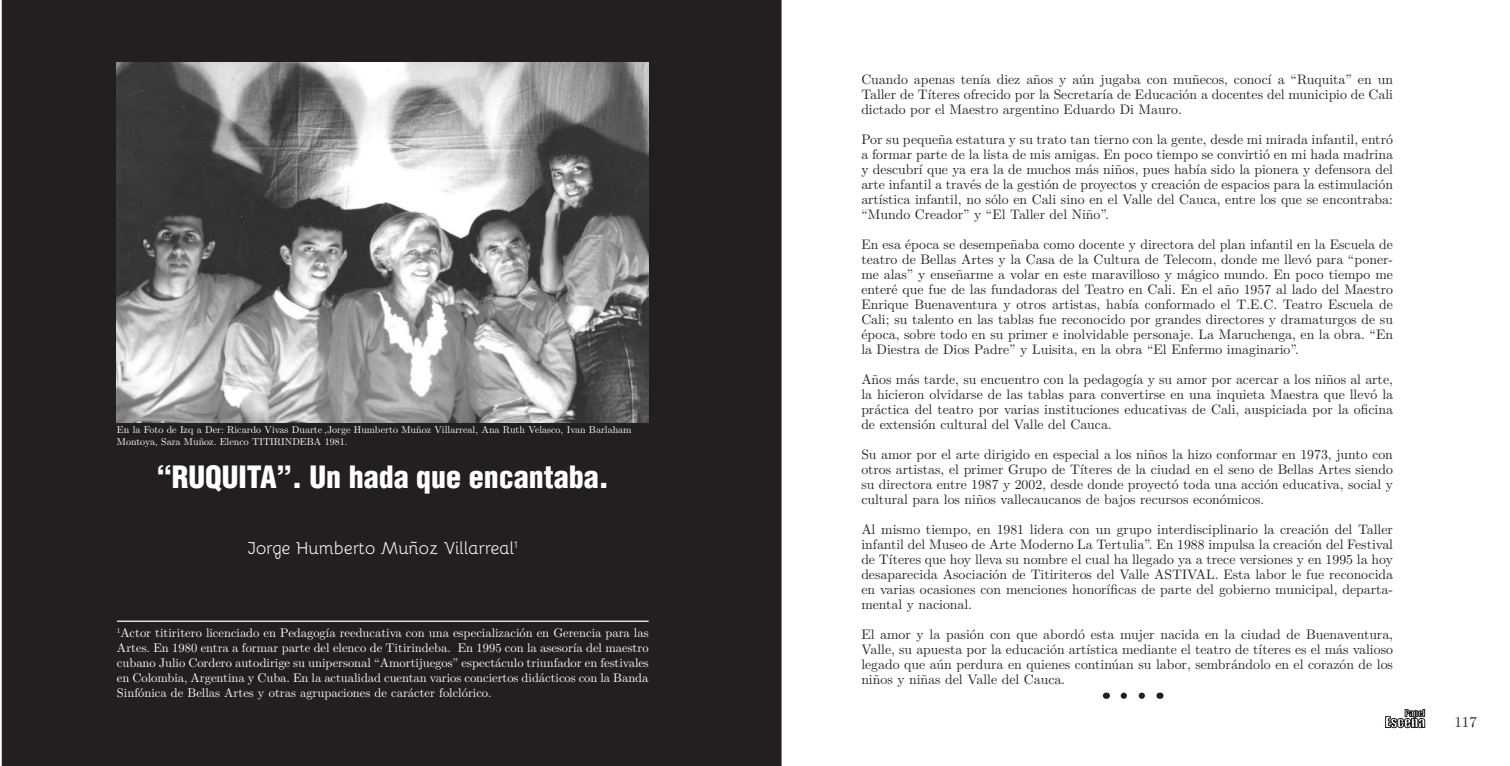
<style>
.page{position:relative;width:1510px;height:766px;background:#fff}
.page>*{position:absolute;margin:0;border:0;box-sizing:border-box;transform-origin:0 0}
.t1{font:900 condensed 30px "Helvetica LT";color:#fff}
.t2{font:17.5px "Bellota";letter-spacing:-.01em;color:#fff}
.t3{font:15px "LM Roman 10";color:#231f20}
.t4{font:13.75px/15px "LM Roman 10";color:#231f20;text-align:justify}
.t5{font:12.5px/15px "LM Roman 10";color:#fff;text-align:justify}
.t6{font:10px/12px "LM Roman 10";color:#fff}
</style>
<div class="page">
<div style="left:2px;top:1px;width:779px;height:764px;background:#231f20"></div>
<svg style="left:1385px;top:709px;width:40px;height:18px"></svg>
<img style="left:117px;top:62px;width:531px;height:361px">
<svg style="left:1123px;top:692px;width:22px;height:6px"></svg>
<hr style="left:117px;top:620px;width:531px;height:1px;background:#fff">
<p class="t6" style="left:117px;top:422px;width:516px">En la Foto de Izq a Der: Ricardo Vivas Duarte ,Jorge Humberto Muñoz Villarreal, Ana Ruth Velasco, Ivan Barlaham<br>Montoya, Sara Muñoz. Elenco TITIRINDEBA 1981.</p>
<h1 class="t1" style="left:157px;top:458px;width:453px">“RUQUITA”. Un hada que encantaba.</h1>
<p class="t2" style="left:248px;top:534px;width:271px">Jorge Humberto Muñoz Villarreal<sup>1</sup></p>
<p class="t5" style="left:117px;top:624px;width:533px"><sup>1</sup>Actor titiritero licenciado en Pedagogía reeducativa con una especialización en Gerencia para las Artes. En 1980 entra a formar parte del elenco de Titirindeba. En 1995 con la asesoría del maestro cubano Julio Cordero autodirige su unipersonal “Amortijuegos” espectáculo triunfador en festivales en Colombia, Argentina y Cuba. En la actualidad cuentan varios conciertos didácticos con la Banda Sinfónica de Bellas Artes y otras agrupaciones de carácter folclórico.</p>
<p class="t4" style="left:861px;top:70px;width:533px">Cuando apenas tenía diez años y aún jugaba con muñecos, conocí a “Ruquita” en un Taller de Títeres ofrecido por la Secretaría de Educación a docentes del municipio de Cali dictado por el Maestro argentino Eduardo Di Mauro.</p>
<p class="t4" style="left:861px;top:130px;width:533px">Por su pequeña estatura y su trato tan tierno con la gente, desde mi mirada infantil, entró a formar parte de la lista de mis amigas. En poco tiempo se convirtió en mi hada madrina y descubrí que ya era la de muchos más niños, pues había sido la pionera y defensora del arte infantil a través de la gestión de proyectos y creación de espacios para la estimulación artística infantil, no sólo en Cali sino en el Valle del Cauca, entre los que se encontraba: “Mundo Creador” y “El Taller del Niño”.</p>
<p class="t4" style="left:861px;top:235px;width:533px">En esa época se desempeñaba como docente y directora del plan infantil en la Escuela de teatro de Bellas Artes y la Casa de la Cultura de Telecom, donde me llevó para “poner&shy;me alas” y enseñarme a volar en este maravilloso y mágico mundo. En poco tiempo me enteré que fue de las fundadoras del Teatro en Cali. En el año 1957 al lado del Maestro Enrique Buenaventura y otros artistas, había conformado el T.E.C. Teatro Escuela de Cali; su talento en las tablas fue reconocido por grandes directores y dramaturgos de su época, sobre todo en su primer e inolvidable personaje. La Maruchenga, en la obra. “En la Diestra de Dios Padre” y Luisita, en la obra “El Enfermo imaginario”.</p>
<p class="t4" style="left:861px;top:370px;width:533px">Años más tarde, su encuentro con la pedagogía y su amor por acercar a los niños al arte, la hicieron olvidarse de las tablas para convertirse en una inquieta Maestra que llevó la práctica del teatro por varias instituciones educativas de Cali, auspiciada por la oficina de extensión cultural del Valle del Cauca.</p>
<p class="t4" style="left:861px;top:445px;width:533px">Su amor por el arte dirigido en especial a los niños la hizo conformar en 1973, junto con otros artistas, el primer Grupo de Títeres de la ciudad en el seno de Bellas Artes siendo su directora entre 1987 y 2002, desde donde proyectó toda una acción educativa, social y cultural para los niños vallecaucanos de bajos recursos económicos.</p>
<p class="t4" style="left:861px;top:520px;width:533px">Al mismo tiempo, en 1981 lidera con un grupo interdisciplinario la creación del Taller infantil del Museo de Arte Moderno La Tertulia”. En 1988 impulsa la creación del Festival de Títeres que hoy lleva su nombre el cual ha llegado ya a trece versiones y en 1995 la hoy desaparecida Asociación de Titiriteros del Valle ASTIVAL. Esta labor le fue reconocida en varias ocasiones con menciones honoríficas de parte del gobierno municipal, departa&shy;mental y nacional.</p>
<p class="t4" style="left:861px;top:625px;width:533px">El amor y la pasión con que abordó esta mujer nacida en la ciudad de Buenaventura, Valle, su apuesta por la educación artística mediante el teatro de títeres es el más valioso legado que aún perdura en quienes continúan su labor, sembrándolo en el corazón de los niños y niñas del Valle del Cauca.</p>
<p class="t3" style="left:1454px;top:709px;width:24px">117</p>
</div>
